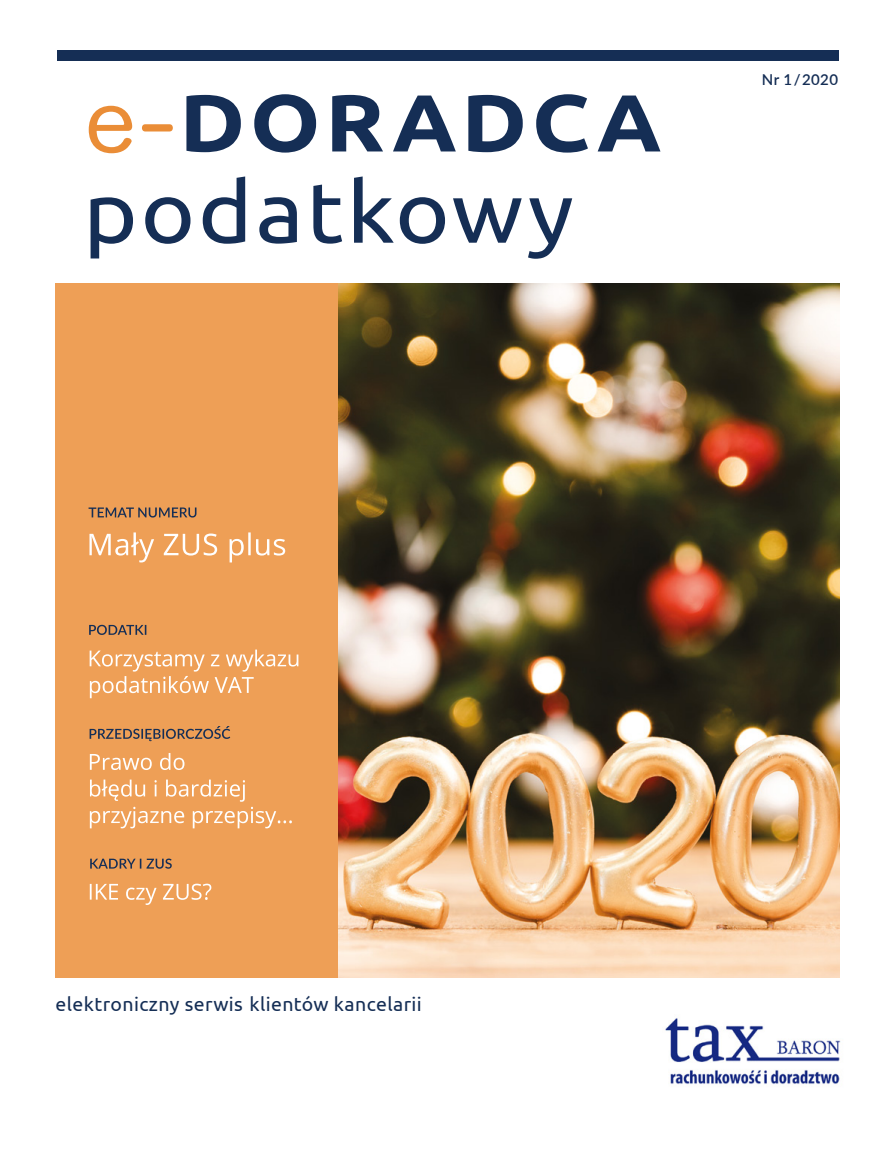
<style>
.page{position:relative;width:893px;height:1149px;background:#fff}
.page>*{position:absolute;margin:0;border:0;box-sizing:border-box;transform-origin:0 0}
.t1{font:85.35px "Ubuntu";letter-spacing:.03em;color:#152e55;scale:1.09 1}
.t2{font:700 80.7px "Ubuntu";letter-spacing:.05em;color:#152e55;scale:1.11 1}
.t3{font:19.5px "Ubuntu";letter-spacing:.02em;color:#152e55}
.t4{font:600 15px "Lato";letter-spacing:.025em;color:#152e55}
.s1{font-family:"Hira Maru Pro W4";font-weight:400;font-size:81.45px;color:#ea8d37}
</style>
<div class="page">
<img style="left:338px;top:283px;width:501px;height:694px">
<div style="left:56px;top:283px;width:282px;height:694px;background:#ee9f56"></div>
<div style="left:57px;top:50px;width:781px;height:11px;background:#152e55"></div>
<svg style="left:89px;top:507px;width:107px;height:10px"></svg>
<svg style="left:90px;top:649px;width:208px;height:49px"></svg>
<svg style="left:89px;top:624px;width:57px;height:10px"></svg>
<svg style="left:89px;top:532px;width:196px;height:30px"></svg>
<svg style="left:90px;top:779px;width:202px;height:49px"></svg>
<svg style="left:90px;top:753px;width:94px;height:16px"></svg>
<svg style="left:90px;top:883px;width:121px;height:21px"></svg>
<svg style="left:90px;top:858px;width:82px;height:10px"></svg>
<svg style="left:90px;top:726px;width:140px;height:15px"></svg>
<img style="left:665px;top:1018px;width:176px;height:67px">
<h2 class="t2" style="left:85px;top:74px;width:521px"><span class="s1">e-</span>DORADCA</h2>
<h1 class="t1" style="left:83px;top:160px;width:452px">podatkowy</h1>
<p class="t4" style="left:762px;top:69px;width:78px">Nr 1 / 2020</p>
<p class="t3" style="left:56px;top:991px;width:368px">elektroniczny serwis klientów kancelarii</p>
</div>
